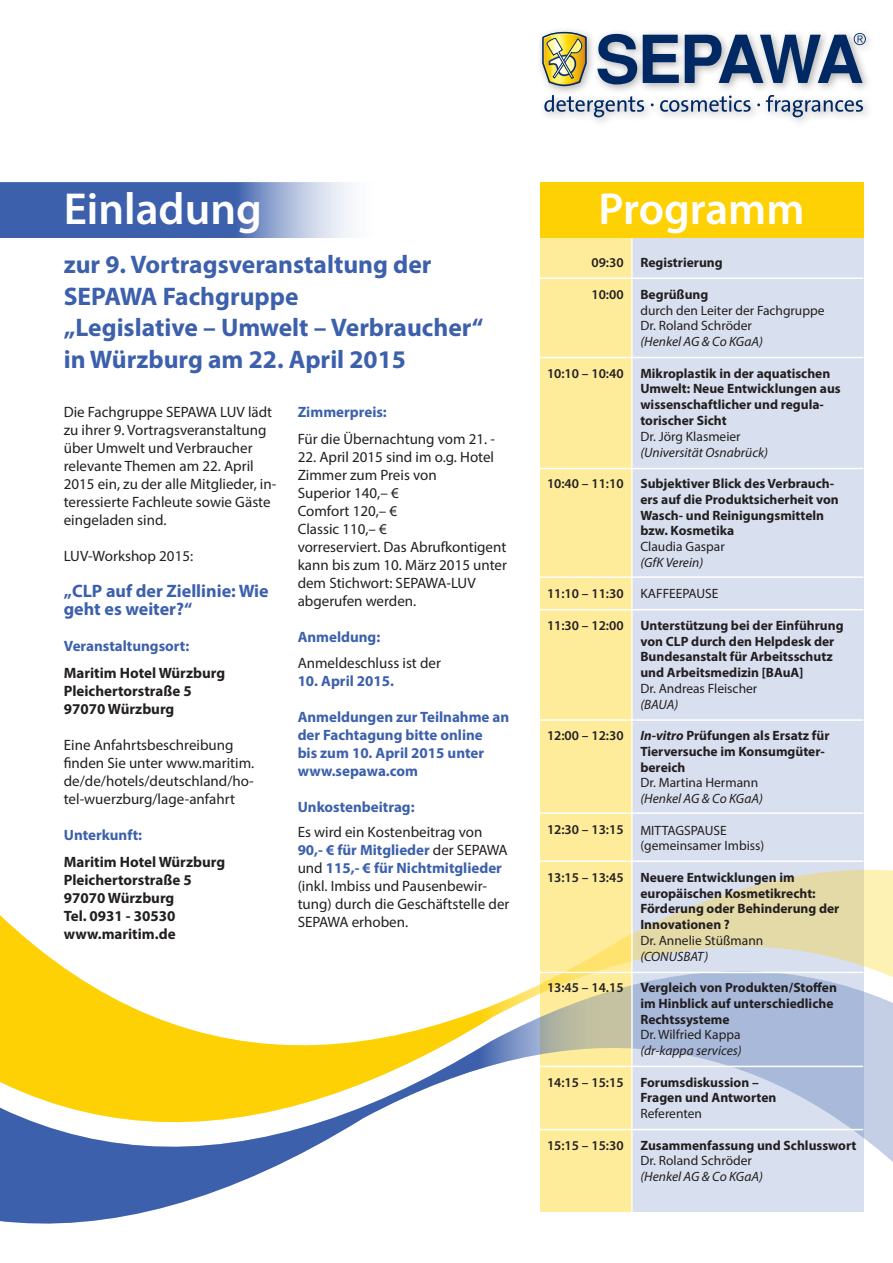
<style>
.page{position:relative;width:893px;height:1263px;background:#fff}
.page>*{position:absolute;margin:0;border:0;box-sizing:border-box;transform-origin:0 0}
.t1{font:600 45px "Myriad Pro";color:#fff}
.t2{font:700 25.5px/31.5px "Myriad Pro";color:#3c60ac}
.t3{font:700 18px/18px "Myriad Pro";color:#3c60ac}
.t4{font:15px/18px "Myriad Pro";color:#231f20}
.t5{font:700 15px/18px "Myriad Pro";color:#3c60ac}
.t6{font:700 15px/18px "Myriad Pro";color:#231f20}
.t7{font:700 13.5px/15.8px "Myriad Pro";color:#231f20}
.t8{font:13.5px/15.8px "Myriad Pro";color:#231f20}
.t9{font:600 13.5px "Myriad Pro";color:#231f20}
.t10{font:italic 13.5px "Myriad Pro";color:#231f20}
.s1{font-weight:700;color:#3c60ac}
.s2{font-style:italic}
</style>
<div class="page">
<div style="left:540px;top:238px;width:93px;height:974px;background:#feec9b"></div>
<div style="left:632px;top:238px;width:231px;height:974px;background:#d8dfee"></div>
<svg style="left:642px;top:857px;width:251px;height:72px"></svg>
<svg style="left:607px;top:929px;width:286px;height:283px"></svg>
<svg style="left:0;top:929px;width:607px;height:295px"></svg>
<svg style="left:0;top:183px;width:351px;height:55px;background:#607dbb"></svg>
<div style="left:540px;top:183px;width:323px;height:55px;background:#fed105"></div>
<div style="left:537px;top:27px;width:339px;height:101px;background:#231f20;opacity:.35"></div>
<svg style="left:544px;top:95px;width:100px;height:22px"></svg>
<svg style="left:660px;top:95px;width:91px;height:17px"></svg>
<svg style="left:766px;top:95px;width:97px;height:22px"></svg>
<img style="left:542px;top:32px;width:45px;height:54px">
<svg style="left:597px;top:33px;width:269px;height:52px"></svg>
<hr style="left:540px;top:972px;width:323px;height:1px;background:#fff">
<hr style="left:540px;top:1066px;width:323px;height:1px;background:#fff">
<hr style="left:540px;top:1129px;width:323px;height:1px;background:#fff">
<hr style="left:540px;top:277px;width:323px;height:2px;background:#fff">
<hr style="left:540px;top:357px;width:323px;height:1px;background:#fff">
<hr style="left:540px;top:468px;width:323px;height:1px;background:#fff">
<hr style="left:540px;top:576px;width:323px;height:2px;background:#fff">
<hr style="left:540px;top:609px;width:323px;height:1px;background:#fff">
<hr style="left:540px;top:719px;width:323px;height:2px;background:#fff">
<hr style="left:540px;top:860px;width:323px;height:2px;background:#fff">
<hr style="left:540px;top:812px;width:323px;height:2px;background:#fff">
<hr style="left:631px;top:238px;width:2px;height:975px;background:#fff">
<h1 class="t1" style="left:64px;top:180px;width:200px">Einladung</h1>
<h2 class="t2" style="left:64px;top:248px;width:421px">zur 9. Vortragsveranstaltung der<br>SEPAWA Fachgruppe<br>„Legislative – Umwelt – Verbraucher“ in Würzburg am 22. April 2015</h2>
<p class="t4" style="left:64px;top:403px;width:214px">Die Fachgruppe SEPAWA LUV lädt zu ihrer 9. Vortragsveranstaltung über Umwelt und Verbraucher relevante Themen am 22. April<br>2015 ein, zu der alle Mitglieder, in&shy;teressierte Fachleute sowie Gäste eingeladen sind.</p>
<p class="t4" style="left:64px;top:547px;width:131px">LUV-Workshop 2015:</p>
<p class="t3" style="left:64px;top:582px;width:206px">„CLP auf der Ziellinie: Wie geht es weiter?“</p>
<p class="t5" style="left:64px;top:637px;width:127px">Veranstaltungsort:</p>
<p class="t6" style="left:64px;top:664px;width:163px">Maritim Hotel Würzburg<br>Pleichertorstraße 5<br>97070 Würzburg</p>
<p class="t4" style="left:64px;top:736px;width:192px">Eine Anfahrtsbeschreibung finden Sie unter www.maritim. de/de/hotels/deutschland/ho&shy;tel-wuerzburg/lage-anfahrt</p>
<p class="t5" style="left:64px;top:826px;width:80px">Unterkunft:</p>
<p class="t6" style="left:64px;top:853px;width:163px">Maritim Hotel Würzburg<br>Pleichertorstraße 5<br>97070 Würzburg<br>Tel. 0931 - 30530 www.maritim.de</p>
<p class="t5" style="left:298px;top:403px;width:91px">Zimmerpreis:</p>
<p class="t4" style="left:298px;top:430px;width:199px">Für die Übernachtung vom 21. -</p>
<p class="t4" style="left:298px;top:448px;width:211px">22. April 2015 sind im o.g. Hotel<br>Zimmer zum Preis von<br>Superior 140,– €<br>Comfort 120,– €<br>Classic 110,– €<br>vorreserviert. Das Abrufkontigent kann bis zum 10. März 2015 unter dem Stichwort: SEPAWA-LUV abgerufen werden.</p>
<p class="t5" style="left:298px;top:628px;width:84px">Anmeldung:</p>
<p class="t4" style="left:298px;top:654px;width:145px">Anmeldeschluss ist der</p>
<p class="t5" style="left:298px;top:671px;width:98px">10. April 2015.</p>
<p class="t5" style="left:298px;top:707px;width:213px">Anmeldungen zur Teilnahme an der Fachtagung bitte online<br>bis zum 10. April 2015 unter www.sepawa.com</p>
<p class="t5" style="left:298px;top:797px;width:118px">Unkostenbeitrag:</p>
<p class="t4" style="left:298px;top:823px;width:213px">Es wird ein Kostenbeitrag von<br><span class="s1">90,- € für Mitglieder</span> der SEPAWA und <span class="s1">115,- € für Nichtmitglieder </span>(inkl. Imbiss und Pausenbewir&shy;tung) durch die Geschäftstelle der<br>SEPAWA erhoben.</p>
<h1 class="t1" style="left:599px;top:180px;width:208px">Programm</h1>
<p class="t9" style="left:591px;top:254px;width:34px">09:30</p>
<p class="t9" style="left:591px;top:286px;width:34px">10:00</p>
<p class="t7" style="left:640px;top:255px;width:84px">Registrierung</p>
<p class="t7" style="left:640px;top:286px;width:69px">Begrüßung</p>
<p class="t8" style="left:640px;top:302px;width:186px">durch den Leiter der Fachgruppe<br>Dr. Roland Schröder</p>
<p class="t10" style="left:640px;top:333px;width:124px">(Henkel AG &amp; Co KGaA)</p>
<p class="t7" style="left:640px;top:365px;width:202px">Mikroplastik in der aquatischen<br>Umwelt: Neue Entwicklungen aus wissenschaftlicher und regula&shy;torischer Sicht</p>
<p class="t8" style="left:640px;top:428px;width:102px">Dr. Jörg Klasmeier</p>
<p class="t10" style="left:640px;top:444px;width:129px">(Universität Osnabrück)</p>
<p class="t7" style="left:640px;top:475px;width:200px">Subjektiver Blick des Verbrauch&shy;ers auf die Produktsicherheit von<br>Wasch- und Reinigungsmitteln bzw. Kosmetika</p>
<p class="t8" style="left:640px;top:538px;width:86px">Claudia Gaspar</p>
<p class="t10" style="left:640px;top:554px;width:64px">(GfK Verein)</p>
<p class="t8" style="left:640px;top:586px;width:80px">KAFFEEPAUSE</p>
<p class="t7" style="left:640px;top:617px;width:205px">Unterstützung bei der Einführung von CLP durch den Helpdesk der<br>Bundesanstalt für Arbeitsschutz und Arbeitsmedizin [BAuA]</p>
<p class="t8" style="left:640px;top:680px;width:118px">Dr. Andreas Fleischer</p>
<p class="t10" style="left:640px;top:696px;width:39px">(BAUA)</p>
<p class="t7" style="left:640px;top:727px;width:191px"><span class="s2">In-vitro</span> Prüfungen als Ersatz für<br>Tierversuche im Konsumgüter&shy;bereich</p>
<p class="t8" style="left:640px;top:775px;width:119px">Dr. Martina Hermann</p>
<p class="t10" style="left:640px;top:790px;width:124px">(Henkel AG &amp; Co KGaA)</p>
<p class="t8" style="left:640px;top:822px;width:125px">MITTAGSPAUSE (gemeinsamer Imbiss)</p>
<p class="t7" style="left:640px;top:869px;width:200px">Neuere Entwicklungen im europäischen Kosmetikrecht:<br>Förderung oder Behinderung der<br>Innovationen ?</p>
<p class="t8" style="left:640px;top:932px;width:124px">Dr. Annelie Stüßmann</p>
<p class="t10" style="left:640px;top:948px;width:69px">(CONUSBAT)</p>
<p class="t7" style="left:640px;top:979px;width:198px">Vergleich von Produkten/Stoffen im Hinblick auf unterschiedliche<br>Rechtssysteme</p>
<p class="t8" style="left:640px;top:1027px;width:102px">Dr. Wilfried Kappa</p>
<p class="t10" style="left:640px;top:1042px;width:103px">(dr-kappa services)</p>
<p class="t7" style="left:640px;top:1074px;width:137px">Forumsdiskussion –<br>Fragen und Antworten</p>
<p class="t8" style="left:640px;top:1105px;width:63px">Referenten</p>
<p class="t7" style="left:640px;top:1137px;width:218px">Zusammenfassung und Schlusswort</p>
<p class="t8" style="left:640px;top:1153px;width:113px">Dr. Roland Schröder</p>
<p class="t10" style="left:640px;top:1168px;width:124px">(Henkel AG &amp; Co KGaA)</p>
<p class="t9" style="left:547px;top:365px;width:78px">10:10 – 10:40</p>
<p class="t9" style="left:547px;top:475px;width:78px">10:40 – 11:10</p>
<p class="t9" style="left:547px;top:585px;width:78px">11:10 – 11:30</p>
<p class="t9" style="left:547px;top:617px;width:78px">11:30 – 12:00</p>
<p class="t9" style="left:547px;top:727px;width:78px">12:00 – 12:30</p>
<p class="t9" style="left:547px;top:821px;width:78px">12:30 – 13:15</p>
<p class="t9" style="left:547px;top:869px;width:78px">13:15 – 13:45</p>
<p class="t9" style="left:547px;top:979px;width:78px">13:45 – 14.15</p>
<p class="t9" style="left:547px;top:1073px;width:78px">14:15 – 15:15</p>
<p class="t9" style="left:547px;top:1136px;width:78px">15:15 – 15:30</p>
</div>
